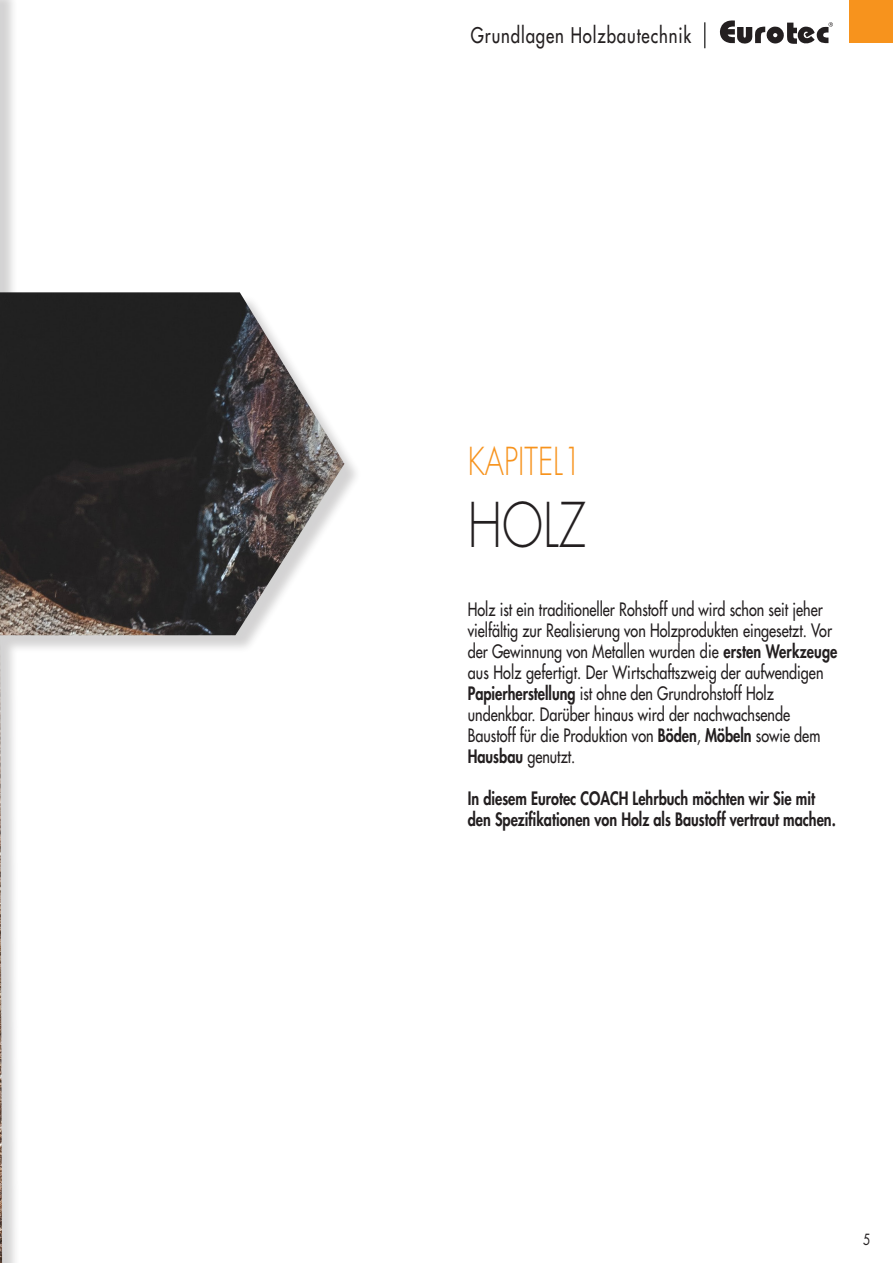
<style>
.page{position:relative;width:893px;height:1263px;background:#fff}
.page>*{position:absolute;margin:0;border:0;box-sizing:border-box;transform-origin:0 0}
.t1{font:300 60px "Futura Std";color:#231f20;scale:.8 1}
.t2{font:300 37.5px "Futura Std";color:#f7931d;scale:.8 1}
.t3{font:500 21px "Futura Std";letter-spacing:.055em;color:#231f20;scale:.8 1}
.t4{font:500 18px/21px "Futura Std";color:#231f20;scale:.8 1}
.t5{font:800 18px/21px "Futura Std";color:#231f20;scale:.8 1}
.t6{font:15px "Futura Std";color:#231f20;scale:.8 1}
.s1{font-weight:800}
</style>
<div class="page">
<div style="left:849px;top:0;width:44px;height:42px;background:#f7931d"></div>
<svg style="left:720px;top:20px;width:113px;height:24px"></svg>
<svg style="left:704px;top:22px;width:1px;height:26px"></svg>
<img style="left:0;top:0;width:344px;height:1263px">
<p class="t3" style="left:471px;top:22px;width:277px">Grundlagen Holzbautechnik</p>
<p class="t2" style="left:468px;top:439px;width:144px">KAPITEL1</p>
<p class="t1" style="left:468px;top:488px;width:149px">HOLZ</p>
<p class="t4" style="left:468px;top:599px;width:464px">Holz ist ein traditioneller Rohstoff und wird schon seit jeher vielfältig zur Realisierung von Holzprodukten eingesetzt. Vor der Gewinnung von Metallen wurden die <span class="s1">ersten Werkzeuge </span>aus Holz gefertigt. Der Wirtschaftszweig der aufwendigen <span class="s1">Papierherstellung</span> ist ohne den Grundrohstoff Holz undenkbar. Darüber hinaus wird der nachwachsende Baustoff für die Produktion von <span class="s1">Böden</span>, <span class="s1">Möbeln</span> sowie dem <span class="s1">Hausbau</span> genutzt.</p>
<p class="t5" style="left:468px;top:788px;width:462px">In diesem Eurotec COACH Lehrbuch möchten wir Sie mit den Spezifikationen von Holz als Baustoff vertraut machen.</p>
<p class="t6" style="left:863px;top:1230px;width:11px">5</p>
</div>
